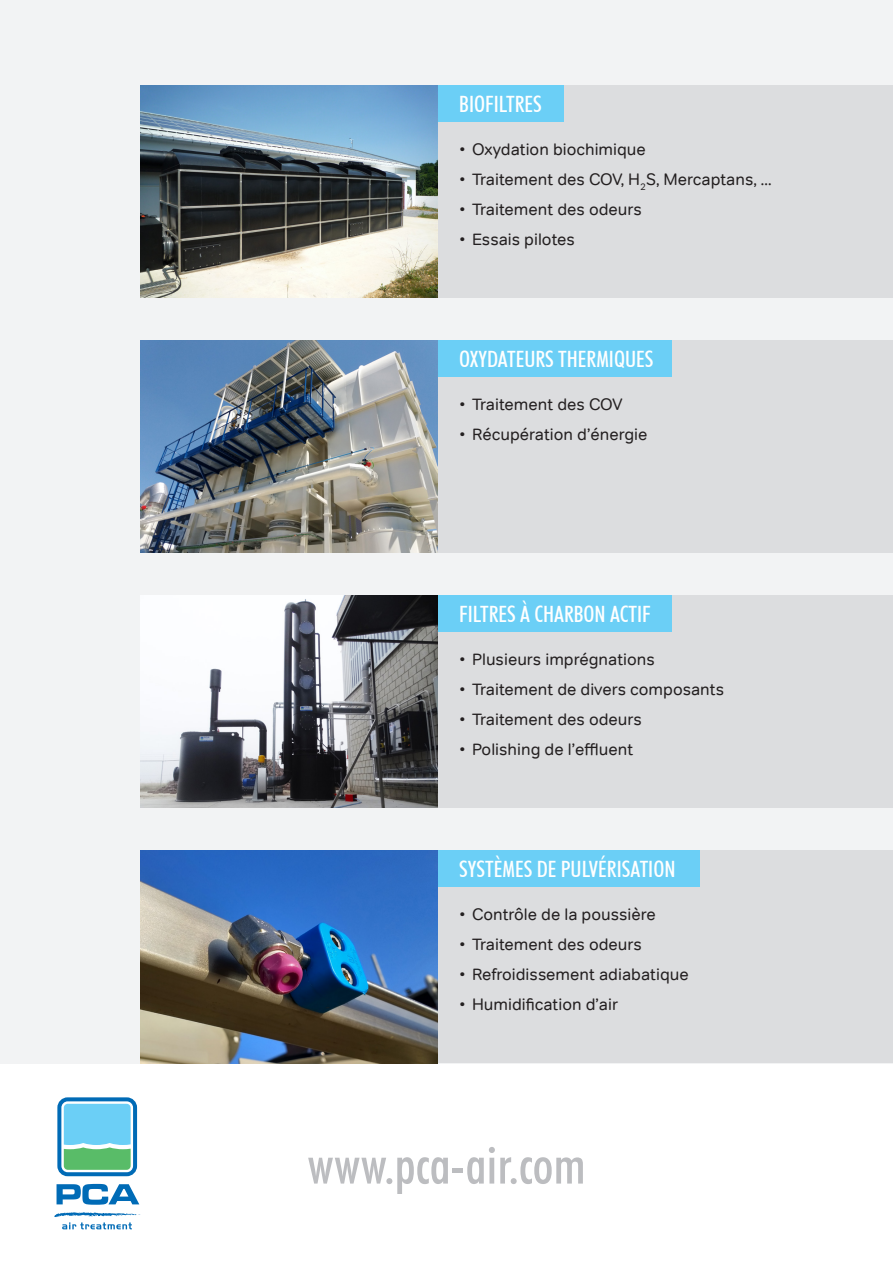
<style>
.page{position:relative;width:893px;height:1263px;background:#fff}
.page>*{position:absolute;margin:0;border:0;box-sizing:border-box;transform-origin:0 0}
.t1{font:500 condensed 54px "Futura BT";color:#bcbdc0}
.t2{font:500 condensed 22.5px "Futura BT";color:#fff}
.t3{font:16.5px "Tondo";color:#231f20}
</style>
<div class="page">
<div style="left:0;top:0;width:893px;height:1063px;background:#f2f3f4"></div>
<div style="left:438px;top:595px;width:455px;height:213px;background:#dcdddf"></div>
<div style="left:438px;top:340px;width:455px;height:213px;background:#dcdddf"></div>
<div style="left:438px;top:85px;width:455px;height:213px;background:#dcdddf"></div>
<div style="left:438px;top:850px;width:455px;height:213px;background:#dcdddf"></div>
<img style="left:140px;top:595px;width:298px;height:213px">
<img style="left:140px;top:340px;width:298px;height:213px">
<img style="left:140px;top:85px;width:298px;height:213px">
<img style="left:140px;top:850px;width:298px;height:213px">
<svg style="left:56px;top:1097px;width:84px;height:108px"></svg>
<svg style="left:54px;top:1212px;width:86px;height:17px"></svg>
<div style="left:438px;top:85px;width:125px;height:37px;background:#6bcff6"></div>
<div style="left:438px;top:595px;width:234px;height:37px;background:#6bcff6"></div>
<div style="left:438px;top:850px;width:261px;height:37px;background:#6bcff6"></div>
<div style="left:438px;top:340px;width:234px;height:37px;background:#6bcff6"></div>
<p class="t2" style="left:459px;top:90px;width:84px">BIOFILTRES</p>
<p class="t3" style="left:459px;top:139px;width:188px">• Oxydation biochimique</p>
<p class="t3" style="left:459px;top:169px;width:314px">• Traitement des COV, H<sub>2</sub>S, Mercaptans, ...</p>
<p class="t3" style="left:459px;top:199px;width:184px">• Traitement des odeurs</p>
<p class="t3" style="left:459px;top:229px;width:117px">• Essais pilotes</p>
<p class="t2" style="left:459px;top:345px;width:196px">OXYDATEURS THERMIQUES</p>
<p class="t3" style="left:459px;top:394px;width:165px">• Traitement des COV</p>
<p class="t3" style="left:459px;top:424px;width:190px">• Récupération d’énergie</p>
<p class="t2" style="left:459px;top:601px;width:193px">FILTRES À CHARBON ACTIF</p>
<p class="t3" style="left:459px;top:649px;width:197px">• Plusieurs imprégnations</p>
<p class="t3" style="left:459px;top:679px;width:266px">• Traitement de divers composants</p>
<p class="t3" style="left:459px;top:709px;width:184px">• Traitement des odeurs</p>
<p class="t3" style="left:459px;top:739px;width:175px">• Polishing de l’effluent</p>
<p class="t2" style="left:459px;top:856px;width:218px">SYSTÈMES DE PULVÉRISATION</p>
<p class="t3" style="left:459px;top:904px;width:198px">• Contrôle de la poussière</p>
<p class="t3" style="left:459px;top:934px;width:184px">• Traitement des odeurs</p>
<p class="t3" style="left:459px;top:964px;width:231px">• Refroidissement adiabatique</p>
<p class="t3" style="left:459px;top:994px;width:160px">• Humidification d’air</p>
<p class="t1" style="left:307px;top:1131px;width:280px">www.pca-air.com</p>
</div>
